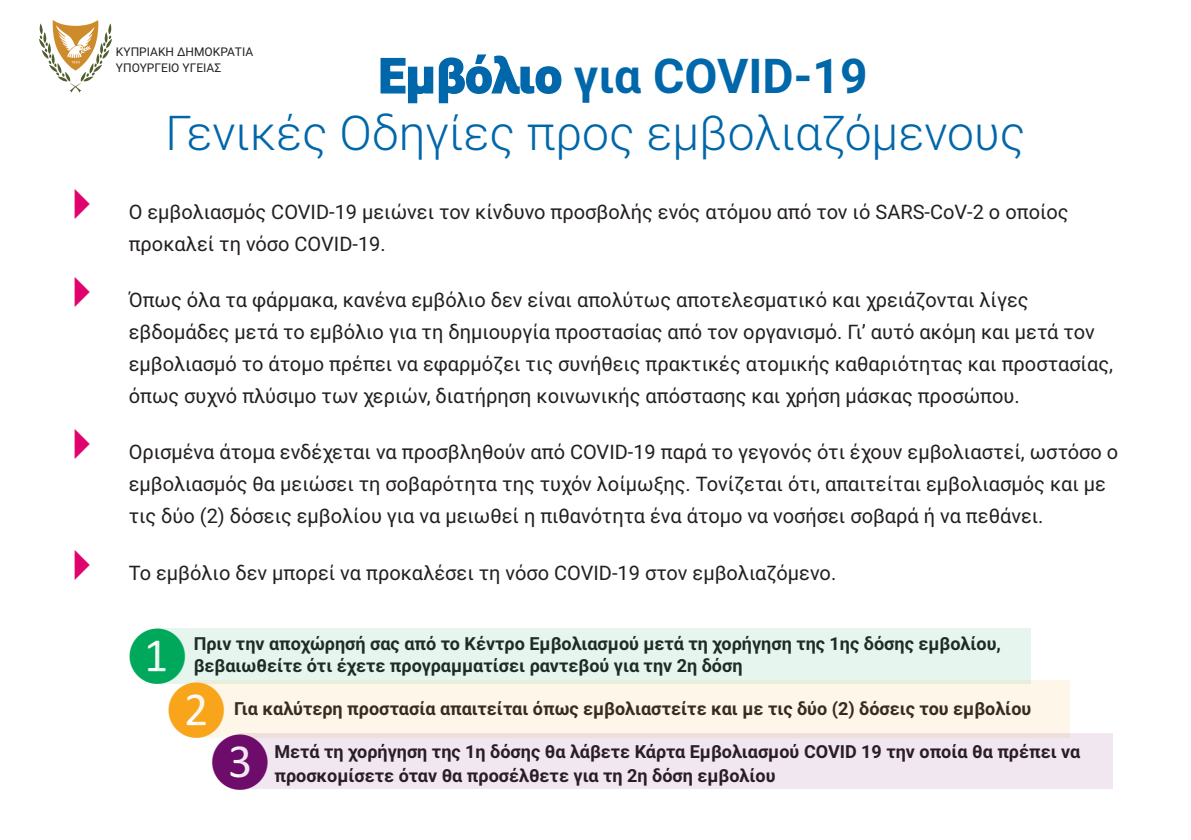
<style>
.page{position:relative;width:1191px;height:840px;background:#fff}
.page>*{position:absolute;margin:0;border:0;box-sizing:border-box;transform-origin:0 0}
.t1{font:300 48px "Roboto";color:#0067aa}
.t2{font:700 48px "Roboto";color:#0067aa}
.t3{font:48px "Calibri";color:#f9a51b}
.t4{font:48px "Calibri";color:#00a85c}
.t5{font:48px "Calibri";color:#6e0c6b}
.t6{font:20px/32px "Roboto";color:#231f20}
.t7{font:700 18px/21.6px "Roboto";color:#231f20}
.t8{font:12px "Roboto";color:#231f20}
.s1{font-weight:900}
.s2{color:#e1036d}
</style>
<div class="page">
<img style="left:39px;top:20px;width:72px;height:73px">
<div style="left:157px;top:628px;width:873px;height:55px;background:#e6f6ef"></div>
<div style="left:196px;top:679px;width:873px;height:58px;background:#f9a51b;opacity:.1"></div>
<div style="left:239px;top:733px;width:873px;height:55px;background:#6e0c6b;opacity:.1"></div>
<p class="t8" style="left:116px;top:45px;width:139px">ΚΥΠΡΙΑΚΗ ΔΗΜΟΚΡΑΤΙΑ</p>
<p class="t8" style="left:116px;top:61px;width:107px">ΥΠΟΥΡΓΕΙΟ ΥΓΕΙΑΣ</p>
<p class="t2" style="left:379px;top:48px;width:490px"><span class="s1">Εμβόλιο</span> για COVID-19</p>
<p class="t1" style="left:166px;top:106px;width:861px">Γενικές Οδηγίες προς εμβολιαζόμενους</p>
<p class="t6" style="left:129px;top:196px;width:941px;text-indent:-72px"><span class="s2">✔</span> Ο εμβολιασμός COVID-19 μειώνει τον κίνδυνο προσβολής ενός ατόμου από τον ιό SARS-CoV-2 ο οποίος προκαλεί τη νόσο COVID-19.</p>
<p class="t6" style="left:129px;top:284px;width:986px;text-indent:-72px"><span class="s2">✔</span> Όπως όλα τα φάρμακα, κανένα εμβόλιο δεν είναι απολύτως αποτελεσματικό και χρειάζονται λίγες εβδομάδες μετά το εμβόλιο για τη δημιουργία προστασίας από τον οργανισμό. Γι’ αυτό ακόμη και μετά τον εμβολιασμό το άτομο πρέπει να εφαρμόζει τις συνήθεις πρακτικές ατομικής καθαριότητας και προστασίας, όπως συχνό πλύσιμο των χεριών, διατήρηση κοινωνικής απόστασης και χρήση μάσκας προσώπου.</p>
<p class="t6" style="left:129px;top:436px;width:991px;text-indent:-72px"><span class="s2">✔</span> Ορισμένα άτομα ενδέχεται να προσβληθούν από COVID-19 παρά το γεγονός ότι έχουν εμβολιαστεί, ωστόσο ο εμβολιασμός θα μειώσει τη σοβαρότητα της τυχόν λοίμωξης. Τονίζεται ότι, απαιτείται εμβολιασμός και με τις δύο (2) δόσεις εμβολίου για να μειωθεί η πιθανότητα ένα άτομο να νοσήσει σοβαρά ή να πεθάνει.</p>
<p class="t6" style="left:57px;top:556px;width:781px"><span class="s2">✔</span> Το εμβόλιο δεν μπορεί να προκαλέσει τη νόσο COVID-19 στον εμβολιαζόμενο.</p>
<p class="t4" style="left:125px;top:627px;width:65px">❶</p>
<p class="t7" style="left:194px;top:633px;width:808px">Πριν την αποχώρησή σας από το Κέντρο Εμβολιασμού μετά τη χορήγηση της 1ης δόσης εμβολίου, βεβαιωθείτε ότι έχετε προγραμματίσει ραντεβού για την 2η δόση</p>
<p class="t7" style="left:234px;top:697px;width:798px">Για καλύτερη προστασία απαιτείται όπως εμβολιαστείτε και με τις δύο (2) δόσεις του εμβολίου</p>
<p class="t7" style="left:274px;top:741px;width:807px">Μετά τη χορήγηση της 1η δόσης θα λάβετε Κάρτα Εμβολιασμού COVID 19 την οποία θα πρέπει να</p>
<p class="t7" style="left:274px;top:764px;width:502px">προσκομίσετε όταν θα προσέλθετε για τη 2η δόση εμβολίου</p>
<p class="t3" style="left:165px;top:681px;width:65px">❷</p>
<p class="t5" style="left:208px;top:733px;width:65px">❸</p>
</div>
